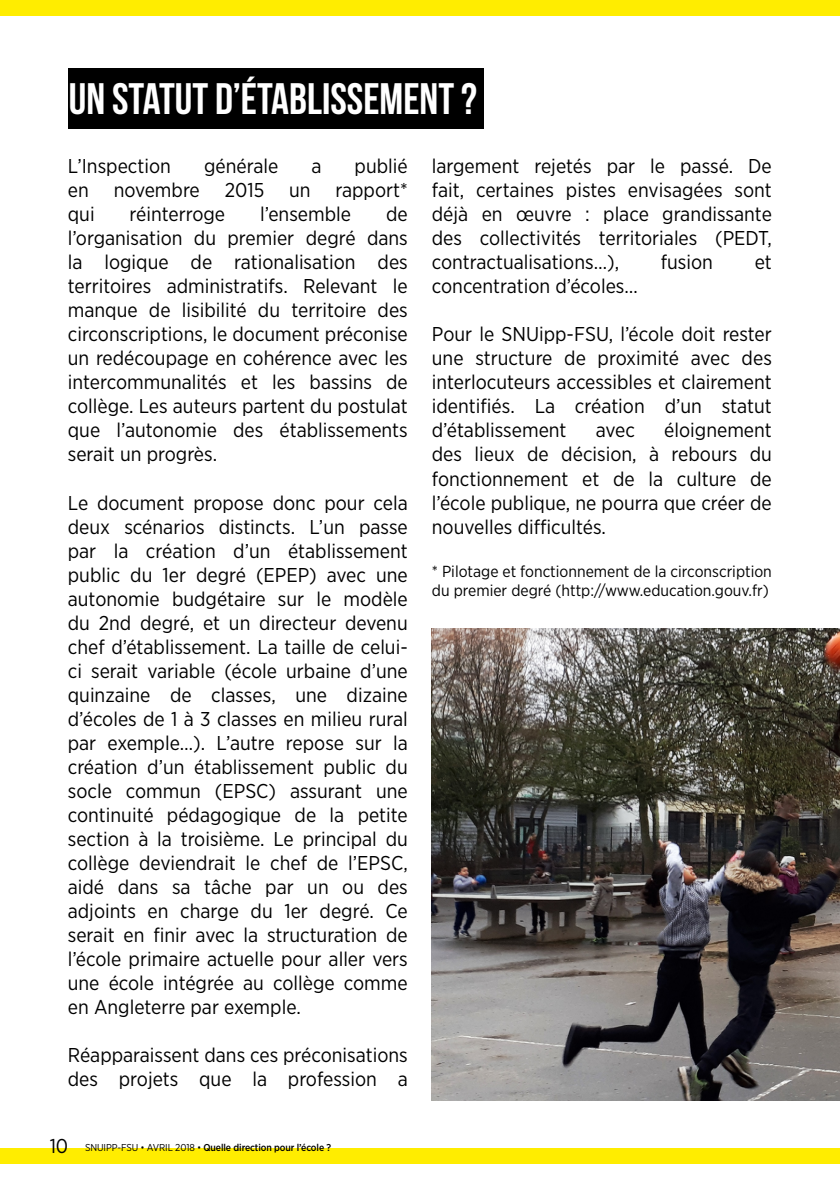
<style>
.page{position:relative;width:840px;height:1191px;background:#fff}
.page>*{position:absolute;margin:0;border:0;box-sizing:border-box;transform-origin:0 0}
.t1{font:44px "Bebas Neue";color:#fff}
.t2{font:20px/24px "Gotham Narrow";color:#000;text-align:justify}
.t3{font:16px/19.2px "Gotham Narrow";color:#000}
.t4{font:500 10px "Gotham Narrow";letter-spacing:-.01em;color:#000}
.s1{font-weight:400}
.s2{font-weight:300}
</style>
<div class="page">
<div style="left:0;top:1148px;width:839px;height:16px;background:#ffed00"></div>
<div style="left:0;top:0;width:839px;height:15px;background:#ffed00"></div>
<div style="left:68px;top:68px;width:415px;height:61px;background:#000"></div>
<img style="left:431px;top:629px;width:408px;height:471px">
<h1 class="t1" style="left:69px;top:74px;width:409px">UN STATUT D’ÉTABLISSEMENT ?</h1>
<p class="t2" style="left:68px;top:154px;width:341px;text-indent:287px">publié en novembre 2015 un rapport* qui</p>
<p class="t2" style="left:68px;top:154px;width:104px">L’Inspection</p>
<p class="t2" style="left:204px;top:154px;width:76px">générale</p>
<p class="t2" style="left:311px;top:154px;width:12px">a</p>
<p class="t2" style="left:129px;top:202px;width:97px">réinterroge</p>
<p class="t2" style="left:260px;top:202px;width:92px">l’ensemble</p>
<p class="t2" style="left:68px;top:202px;width:341px;text-indent:318px">de l’organisation du premier degré dans la logique de rationalisation des territoires administratifs. Relevant le manque de lisibilité du territoire des circonscriptions, le document préconise un redécoupage en cohérence avec les intercommunalités et les bassins de collège. Les auteurs partent du postulat que l’autonomie des établissements serait un progrès.</p>
<p class="t2" style="left:68px;top:490px;width:341px">Le document propose donc pour cela deux scénarios distincts. L’un passe par la création d’un établissement public du 1er degré (EPEP) avec une autonomie budgétaire sur le modèle du 2nd degré, et un directeur devenu chef d’établissement. La taille de celui&shy;ci serait variable (école urbaine d’une quinzaine de classes, une dizaine d’écoles de 1 à 3 classes en milieu rural par exemple…). L’autre repose sur la création d’un établissement public du socle commun (EPSC) assurant une continuité pédagogique de la petite section à la troisième. Le principal du collège deviendrait le chef de l’EPSC, aidé dans sa tâche par un ou des adjoints en charge du 1er degré. Ce serait en finir avec la structuration de l’école primaire actuelle pour aller vers une école intégrée au collège comme en Angleterre par exemple.</p>
<p class="t2" style="left:68px;top:1042px;width:341px">Réapparaissent dans ces préconisations des projets que la profession a</p>
<p class="t2" style="left:50px;top:1133px;width:20px">10</p>
<p class="t4" style="left:85px;top:1140px;width:247px"><span class="s1">SNUIPP-FSU</span> <span class="s2">•</span> <span class="s1">AVRIL 2018</span> <span class="s2">•</span> Quelle direction pour l’école ?</p>
<p class="t2" style="left:431px;top:154px;width:341px">largement rejetés par le passé. De fait, certaines pistes envisagées sont déjà en œuvre : place grandissante des collectivités territoriales (PEDT, contractualisations…),</p>
<p class="t2" style="left:660px;top:250px;width:54px">fusion</p>
<p class="t2" style="left:754px;top:250px;width:19px">et</p>
<p class="t2" style="left:431px;top:274px;width:207px">concentration d’écoles…</p>
<p class="t2" style="left:431px;top:322px;width:341px">Pour le SNUipp-FSU, l’école doit rester une structure de proximité avec des interlocuteurs accessibles et clairement identifiés. La création d’un statut d’établissement</p>
<p class="t2" style="left:431px;top:418px;width:341px;text-indent:232px">éloignement des lieux de décision, à rebours du fonctionnement et de la culture de l’école publique, ne pourra que créer de nouvelles difficultés.</p>
<p class="t3" style="left:431px;top:561px;width:341px">* Pilotage et fonctionnement de la circonscription du premier degré (http://www.education.gouv.fr)</p>
<p class="t2" style="left:595px;top:418px;width:41px">avec</p>
</div>
